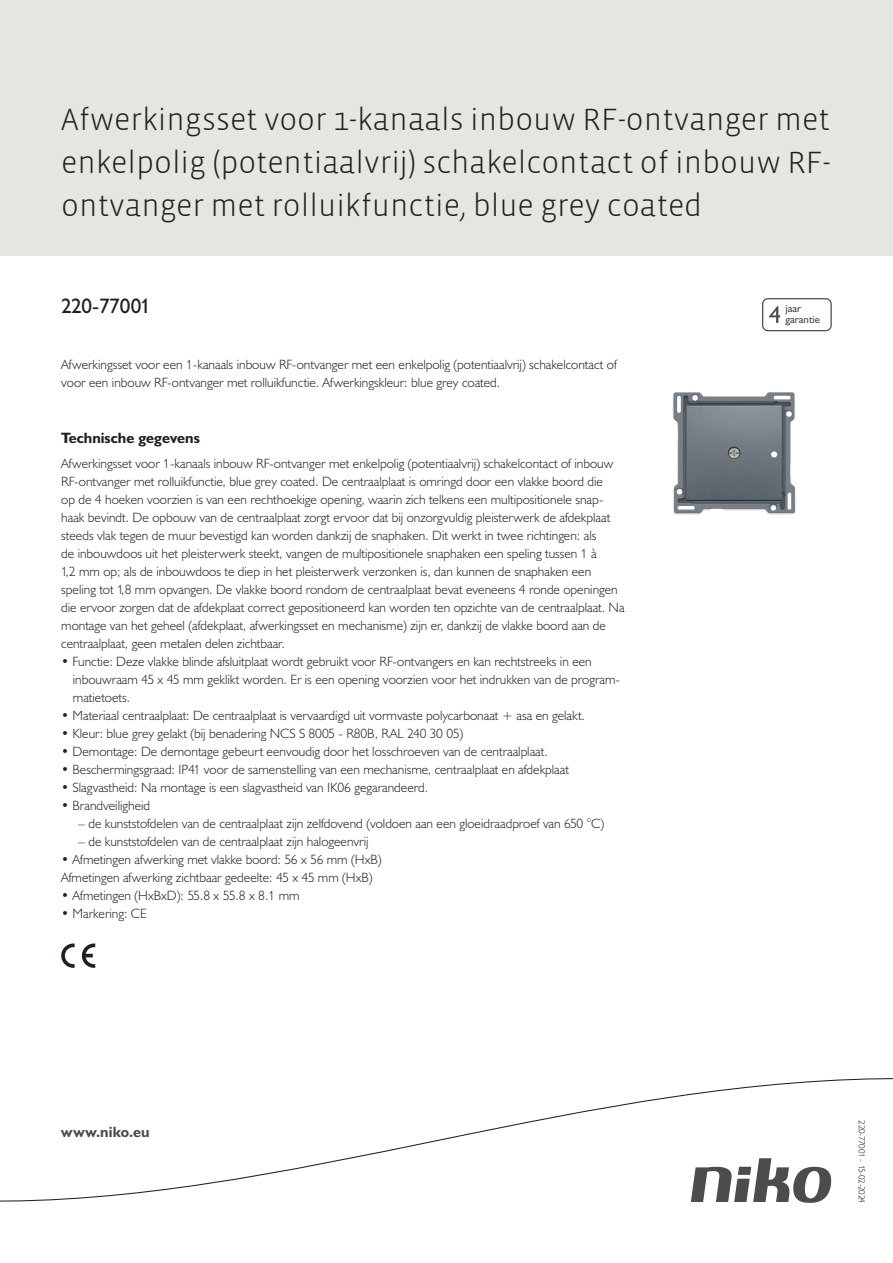
<style>
.page{position:relative;width:893px;height:1263px;background:#fff}
.page>*{position:absolute;margin:0;border:0;box-sizing:border-box;transform-origin:0 0}
.Title_datasheets{font:300 31.5px/43px "Vista Sans";color:#231f20;text-align:justify}
.Article_number{font:21px "Humanist 521 BT";letter-spacing:-.02em;color:#231f20}
.Titles_parts{font:700 15px "Humanist 521 BT";color:#231f20}
.titel_afbeelding{font:700 15px "Humanist 521 BT";letter-spacing:.005em;color:#4b4c4d}
.Platte_tekst_CAB{font:300 13.5px/18px "Humanist 521 BT";color:#231f20}
.USP_Bullets{font:300 13.5px/18px "Humanist 521 BT";color:#231f20}
.USP_Bullets_level_2{font:300 13.5px "Humanist 521 BT";color:#231f20}
.t1{font:10.8px/10.8px "Humanist 521 BT";color:#4b4c4d}
.Revision{font:300 9px "Humanist 521 BT";letter-spacing:-.05em;color:#231f20}
</style>
<div class="page">
<div style="left:0;top:0;width:893px;height:255px;background:#e6e6e0"></div>
<svg style="left:82px;top:943px;width:13px;height:25px"></svg>
<svg style="left:61px;top:943px;width:14px;height:25px"></svg>
<svg style="left:762px;top:298px;width:70px;height:33px"></svg>
<svg style="left:0;top:1078px;width:893px;height:125px"></svg>
<img style="left:673px;top:392px;width:123px;height:123px">
<p class="Title_datasheets" style="left:61px;top:99px;width:771px">Afwerkingsset voor 1-kanaals inbouw RF-ontvanger met enkelpolig (potentiaalvrij) schakelcontact of inbouw RF&shy;ontvanger met rolluikfunctie, blue grey coated</p>
<p class="Article_number" style="left:61px;top:293px;width:91px">220-77001</p>
<p class="t1" style="left:785px;top:303px;width:36px">jaar garantie</p>
<p class="Platte_tekst_CAB" style="left:61px;top:355px;width:557px">Afwerkingsset voor een 1-kanaals inbouw RF-ontvanger met een enkelpolig (potentiaalvrij) schakelcontact of voor een inbouw RF-ontvanger met rolluikfunctie. Afwerkingskleur: blue grey coated.</p>
<p class="Titles_parts" style="left:61px;top:429px;width:140px">Technische gegevens</p>
<p class="Platte_tekst_CAB" style="left:61px;top:454px;width:565px">Afwerkingsset voor 1-kanaals inbouw RF-ontvanger met enkelpolig (potentiaalvrij) schakelcontact of inbouw RF-ontvanger met rolluikfunctie, blue grey coated. De centraalplaat is omringd door een vlakke boord die<br>op de 4 hoeken voorzien is van een rechthoekige opening, waarin zich telkens een multipositionele snap&shy;haak bevindt. De opbouw van de centraalplaat zorgt ervoor dat bij onzorgvuldig pleisterwerk de afdekplaat steeds vlak tegen de muur bevestigd kan worden dankzij de snaphaken. Dit werkt in twee richtingen: als<br>de inbouwdoos uit het pleisterwerk steekt, vangen de multipositionele snaphaken een speling tussen 1 à<br>1,2 mm op; als de inbouwdoos te diep in het pleisterwerk verzonken is, dan kunnen de snaphaken een speling tot 1,8 mm opvangen. De vlakke boord rondom de centraalplaat bevat eveneens 4 ronde openingen die ervoor zorgen dat de afdekplaat correct gepositioneerd kan worden ten opzichte van de centraalplaat. Na montage van het geheel (afdekplaat, afwerkingsset en mechanisme) zijn er, dankzij de vlakke boord aan de centraalplaat, geen metalen delen zichtbaar.</p>
<p class="USP_Bullets" style="left:73px;top:652px;width:549px;text-indent:-12px">• Functie: Deze vlakke blinde afsluitplaat wordt gebruikt voor RF-ontvangers en kan rechtstreeks in een inbouwraam 45 x 45 mm geklikt worden. Er is een opening voorzien voor het indrukken van de program&shy;matietoets.</p>
<p class="USP_Bullets" style="left:61px;top:706px;width:525px">• Materiaal centraalplaat: De centraalplaat is vervaardigd uit vormvaste polycarbonaat + asa en gelakt.</p>
<p class="USP_Bullets" style="left:61px;top:724px;width:404px">• Kleur: blue grey gelakt (bij benadering NCS S 8005 - R80B, RAL 240 30 05)</p>
<p class="USP_Bullets" style="left:61px;top:742px;width:488px">• Demontage: De demontage gebeurt eenvoudig door het losschroeven van de centraalplaat.</p>
<p class="USP_Bullets" style="left:61px;top:760px;width:509px">• Beschermingsgraad: IP41 voor de samenstelling van een mechanisme, centraalplaat en afdekplaat</p>
<p class="USP_Bullets" style="left:61px;top:778px;width:368px">• Slagvastheid: Na montage is een slagvastheid van IK06 gegarandeerd.</p>
<p class="USP_Bullets" style="left:61px;top:796px;width:91px">• Brandveiligheid</p>
<p class="USP_Bullets_level_2" style="left:78px;top:815px;width:527px">– de kunststofdelen van de centraalplaat zijn zelfdovend (voldoen aan een gloeidraadproef van 650 °C)</p>
<p class="USP_Bullets_level_2" style="left:78px;top:833px;width:292px">– de kunststofdelen van de centraalplaat zijn halogeenvrij</p>
<p class="USP_Bullets" style="left:61px;top:850px;width:322px">• Afmetingen afwerking met vlakke boord: 56 x 56 mm (HxB)</p>
<p class="USP_Bullets" style="left:61px;top:868px;width:313px">Afmetingen afwerking zichtbaar gedeelte: 45 x 45 mm (HxB)</p>
<p class="USP_Bullets" style="left:61px;top:886px;width:240px">• Afmetingen (HxBxD): 55.8 x 55.8 x 8.1 mm</p>
<p class="USP_Bullets" style="left:61px;top:904px;width:87px">• Markering: CE</p>
<p class="titel_afbeelding" style="left:61px;top:1122px;width:90px">www.niko.eu</p>
<p class="Revision" style="left:868px;top:1120px;width:84px;rotate:90deg">220-77001 - 15-02-2024</p>
</div>
